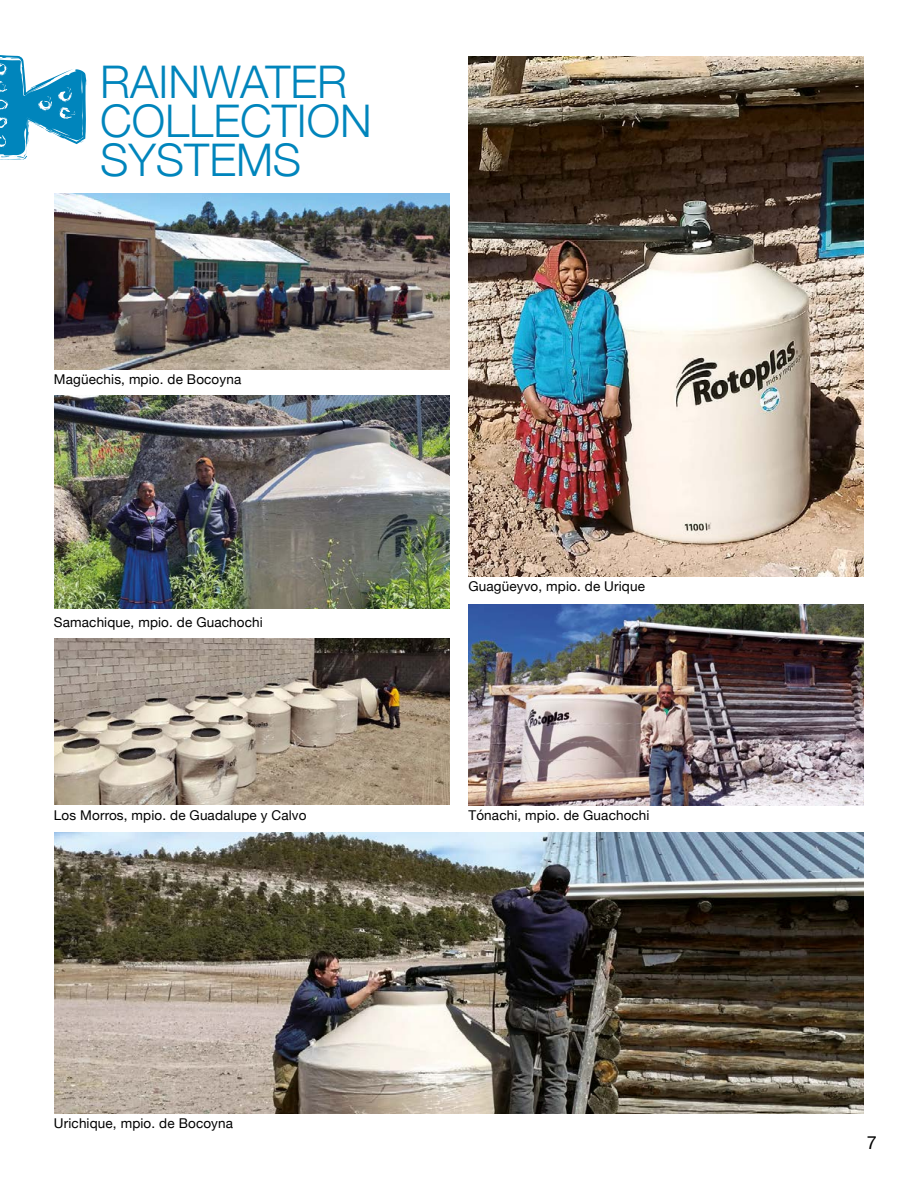
<style>
.page{position:relative;width:918px;height:1188px;background:#fff}
.page>*{position:absolute;margin:0;border:0;box-sizing:border-box;transform-origin:0 0}
.t1{font:300 45px/39px "Helvetica Neue";color:#0085bc}
.t2{font:18px "Helvetica Neue";color:#000}
.t3{font:13.5px "Helvetica Neue";letter-spacing:.01em;color:#000}
</style>
<div class="page">
<svg style="left:0;top:55px;width:87px;height:105px"></svg>
<img style="left:469px;top:56px;width:395px;height:521px">
<img style="left:54px;top:639px;width:395px;height:166px">
<img style="left:54px;top:194px;width:395px;height:175px">
<img style="left:54px;top:396px;width:395px;height:213px">
<img style="left:54px;top:832px;width:810px;height:282px">
<img style="left:469px;top:604px;width:395px;height:202px">
<h1 class="t1" style="left:100px;top:60px;width:273px">RAINWATER<br>COLLECTION<br>SYSTEMS</h1>
<p class="t3" style="left:54px;top:370px;width:189px">Magüechis, mpio. de Bocoyna</p>
<p class="t3" style="left:54px;top:612px;width:210px">Samachique, mpio. de Guachochi</p>
<p class="t3" style="left:469px;top:577px;width:178px">Guagüeyvo, mpio. de Urique</p>
<p class="t3" style="left:54px;top:805px;width:254px">Los Morros, mpio. de Guadalupe y Calvo</p>
<p class="t3" style="left:469px;top:805px;width:183px">Tónachi, mpio. de Guachochi</p>
<p class="t3" style="left:54px;top:1113px;width:181px">Urichique, mpio. de Bocoyna</p>
<h2 class="t2" style="left:867px;top:1130px;width:12px">7</h2>
</div>
